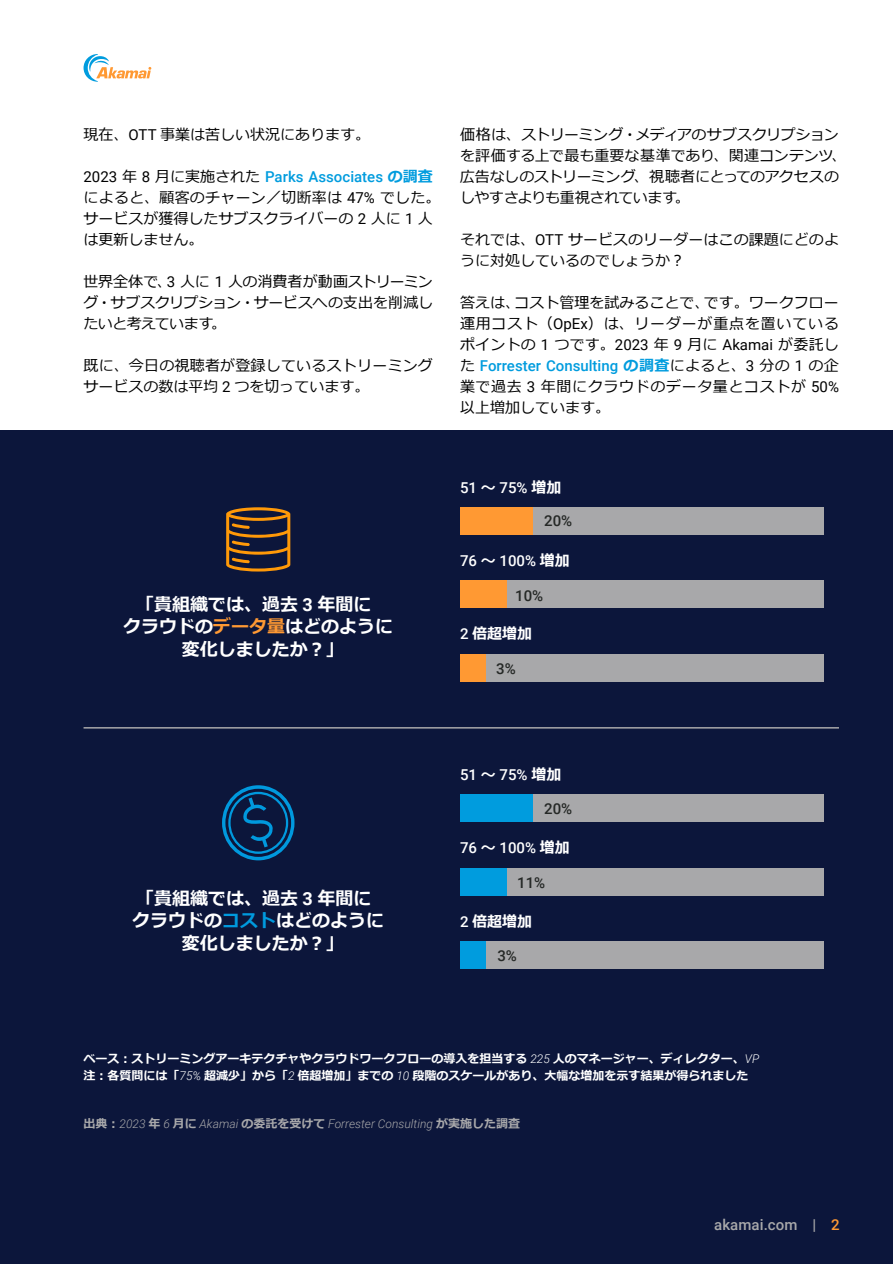
<style>
.page{position:relative;width:893px;height:1264px;background:#fff}
.page>*{position:absolute;margin:0;border:0;box-sizing:border-box;transform-origin:0 0}
.Body_Text{font:700 18px/22.5px "Meiryo";color:#fff;text-align:center}
.Body_Text-2{font:15px/21px "Meiryo";color:#000}
.Body_Text-3{font:15px/21px "Meiryo";letter-spacing:-.025em;color:#000}
.Body_Text-4{font:500 15px "Roboto";color:#fff}
.Body_Text-5{font:500 15px "Roboto";color:#252826}
.t1{font:500 15px "Roboto";letter-spacing:.01em;color:#a8a8aa}
.Body_Text-6{font:700 15px "Meiryo";color:#fff}
.Body_Text-7{font:700 12px "Meiryo";color:#fff}
.Body_Text-8{font:italic 300 12px "Roboto";color:#a8a8aa}
.s1{font-family:"Roboto"}
.s2{font-family:"Roboto";font-weight:500;color:#009cde}
.s3{font-weight:700;color:#009cde}
.s4{color:#f93}
.s5{font-family:"Meiryo";font-weight:700}
.s6{font-family:"Roboto";font-weight:500}
.s7{color:#009ade}
.s8{font-family:"Roboto";font-weight:300;font-style:italic}
.s9{font-family:"Meiryo";font-weight:700;font-style:normal}
</style>
<div class="page">
<div style="left:0;top:430px;width:893px;height:833px;background:#0c163b"></div>
<div style="left:460px;top:507px;width:364px;height:28px;background:#a8a8aa"></div>
<div style="left:460px;top:794px;width:364px;height:28px;background:#a8a8aa"></div>
<div style="left:460px;top:580px;width:364px;height:28px;background:#a8a8aa"></div>
<div style="left:460px;top:867px;width:364px;height:28px;background:#a8a8aa"></div>
<div style="left:460px;top:654px;width:364px;height:27px;background:#a8a8aa"></div>
<div style="left:460px;top:941px;width:364px;height:27px;background:#a8a8aa"></div>
<div style="left:460px;top:507px;width:72px;height:28px;background:#f93"></div>
<div style="left:460px;top:794px;width:72px;height:28px;background:#009cde"></div>
<div style="left:460px;top:580px;width:46px;height:28px;background:#f93"></div>
<div style="left:460px;top:867px;width:46px;height:28px;background:#009cde"></div>
<div style="left:460px;top:654px;width:26px;height:27px;background:#f93"></div>
<div style="left:460px;top:941px;width:26px;height:27px;background:#009cde"></div>
<svg style="left:226px;top:507px;width:64px;height:64px"></svg>
<hr style="left:84px;top:727px;width:755px;height:1px;background:#a8a8aa">
<svg style="left:222px;top:785px;width:72px;height:75px"></svg>
<svg style="left:84px;top:54px;width:67px;height:28px"></svg>
<p class="Body_Text-2" style="left:84px;top:125px;width:288px">現在、<span class="s1">OTT</span> 事業は苦しい状況にあります。</p>
<p class="Body_Text-2" style="left:84px;top:167px;width:358px"><span class="s1">2023</span> 年 <span class="s1">8</span> 月に実施された <span class="s2">Parks Associates</span> <span class="s3">の調査</span>によると、顧客のチャーン／切断率は <span class="s1">47%</span> でした。サービスが獲得したサブスクライバーの <span class="s1">2</span> 人に <span class="s1">1</span> 人は更新しません。</p>
<p class="Body_Text-2" style="left:84px;top:272px;width:351px;text-align:justify">世界全体で、<span class="s1">3</span> 人に <span class="s1">1</span> 人の消費者が動画ストリーミング・サブスクリプション・サービスへの支出を削減したいと考えています。</p>
<p class="Body_Text-2" style="left:84px;top:356px;width:351px">既に、今日の視聴者が登録しているストリーミングサービスの数は平均 <span class="s1">2</span> つを切っています。</p>
<p class="Body_Text" style="left:123px;top:593px;width:271px">「貴組織では、過去 <span class="s1">3</span> 年間に<br>クラウドの<span class="s4">データ量</span>はどのように変化しましたか？」</p>
<p class="Body_Text-3" style="left:460px;top:125px;width:388px">価格は、ストリーミング・メディアのサブスクリプションを評価する上で最も重要な基準であり、関連コンテンツ、広告なしのストリーミング、視聴者にとってのアクセスのしやすさよりも重視されています。</p>
<p class="Body_Text-2" style="left:460px;top:230px;width:381px">それでは、<span class="s1">OTT</span> サービスのリーダーはこの課題にどのように対処しているのでしょうか？</p>
<p class="Body_Text-2" style="left:460px;top:293px;width:380px;text-align:justify">答えは、コスト管理を試みることで、です。ワークフロー運用コスト（<span class="s1">OpEx</span>）は、リーダーが重点を置いているポイントの <span class="s1">1</span> つです。<span class="s1">2023</span> 年 <span class="s1">9</span> 月に <span class="s1">Akamai</span> が委託した <span class="s2">Forrester Consulting</span> <span class="s3">の調査</span>によると、<span class="s1">3</span> 分の <span class="s1">1</span> の企業で過去 <span class="s1">3</span> 年間にクラウドのデータ量とコストが <span class="s1">50%</span>以上増加しています。</p>
<p class="Body_Text-4" style="left:460px;top:476px;width:103px">51 <span class="s5">～</span> 75% <span class="s5">増加</span></p>
<p class="Body_Text-5" style="left:544px;top:510px;width:30px">20%</p>
<p class="Body_Text-4" style="left:460px;top:550px;width:111px">76 <span class="s5">～</span> 100% <span class="s5">増加</span></p>
<p class="Body_Text-5" style="left:515px;top:584px;width:30px">10%</p>
<p class="Body_Text-6" style="left:460px;top:623px;width:74px"><span class="s6">2</span> 倍超増加</p>
<p class="Body_Text-5" style="left:496px;top:658px;width:21px">3%</p>
<p class="Body_Text" style="left:132px;top:887px;width:253px">「貴組織では、過去 <span class="s1">3</span> 年間にクラウドの<span class="s7">コスト</span>はどのように変化しましたか？」</p>
<p class="Body_Text-4" style="left:460px;top:763px;width:103px">51 <span class="s5">～</span> 75% <span class="s5">増加</span></p>
<p class="Body_Text-5" style="left:544px;top:798px;width:30px">20%</p>
<p class="Body_Text-4" style="left:460px;top:837px;width:111px">76 <span class="s5">～</span> 100% <span class="s5">増加</span></p>
<p class="Body_Text-5" style="left:517px;top:872px;width:30px">11%</p>
<p class="Body_Text-6" style="left:460px;top:910px;width:74px"><span class="s6">2</span> 倍超増加</p>
<p class="Body_Text-5" style="left:497px;top:945px;width:21px">3%</p>
<p class="Body_Text-7" style="left:84px;top:1050px;width:677px">ベース：ストリーミングアーキテクチャやクラウドワークフローの導入を担当する <span class="s8">225</span> 人のマネージャー、ディレクター、<span class="s8">VP</span></p>
<p class="Body_Text-7" style="left:84px;top:1066px;width:666px">注：各質問には「<span class="s8">75%</span> 超減少」から「<span class="s8">2</span> 倍超増加」までの <span class="s8">10</span> 段階のスケールがあり、大幅な増加を示す結果が得られました</p>
<p class="Body_Text-8" style="left:84px;top:1115px;width:438px"><span class="s9">出典：</span>2023 <span class="s9">年</span> 6 <span class="s9">月に</span> Akamai <span class="s9">の委託を受けて</span> Forrester Consulting <span class="s9">が実施した調査</span></p>
<p class="t1" style="left:714px;top:1214px;width:127px">akamai.com | <span class="s4">2</span></p>
</div>
